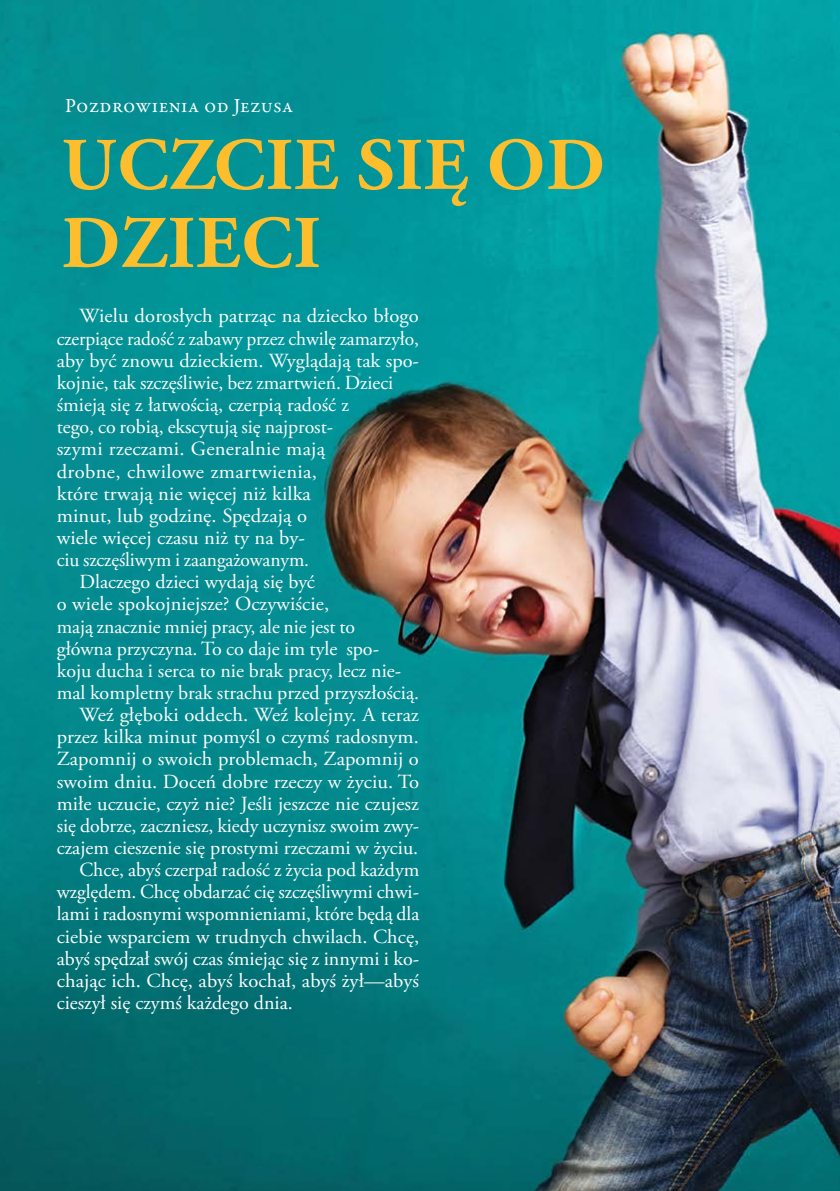
<style>
.page{position:relative;width:840px;height:1191px;background:#fff}
.page>*{position:absolute;margin:0;border:0;box-sizing:border-box;transform-origin:0 0}
.t1{font:700 74px/78px "Adobe Garamond Pro";letter-spacing:.015em;color:#fcbe2c}
.t2{font:20px "Adobe Garamond Pro";color:#fff}
.t3{font:20px "Garamond Premr Pro";letter-spacing:.02em;color:#fff}
</style>
<div class="page">
<img style="left:0;top:0;width:839px;height:1191px">
<p class="t3" style="left:65px;top:94px;width:229px">Pozdrowienia od Jezusa</p>
<h1 class="t1" style="left:61px;top:128px;width:544px">UCZCIE SIĘ OD<br>DZIECI</h1>
<p class="t2" style="left:79px;top:304px;width:341px">Wielu dorosłych patrząc na dziecko błogo</p>
<p class="t2" style="left:57px;top:326px;width:363px">czerpiące radość z zabawy przez chwilę zamarzyło,</p>
<p class="t2" style="left:57px;top:348px;width:364px">aby być znowu dzieckiem. Wyglądają tak spo-</p>
<p class="t2" style="left:57px;top:370px;width:338px">kojnie, tak szczęśliwie, bez zmartwień. Dzieci</p>
<p class="t2" style="left:57px;top:393px;width:294px">śmieją się z łatwością, czerpią radość z</p>
<p class="t2" style="left:57px;top:415px;width:278px">tego, co robią, ekscytują się najprost-</p>
<p class="t2" style="left:57px;top:437px;width:269px">szymi rzeczami. Generalnie mają</p>
<p class="t2" style="left:57px;top:459px;width:261px">drobne, chwilowe zmartwienia,</p>
<p class="t2" style="left:57px;top:481px;width:255px">które trwają nie więcej niż kilka</p>
<p class="t2" style="left:57px;top:503px;width:252px">minut, lub godzinę. Spędzają o</p>
<p class="t2" style="left:57px;top:525px;width:250px">wiele więcej czasu niż ty na by-</p>
<p class="t2" style="left:57px;top:548px;width:254px">ciu szczęśliwym i zaangażowanym.</p>
<p class="t2" style="left:79px;top:570px;width:237px">Dlaczego dzieci wydają się być</p>
<p class="t2" style="left:57px;top:592px;width:274px">o wiele spokojniejsze? Oczywiście,</p>
<p class="t2" style="left:57px;top:614px;width:299px">mają znacznie mniej pracy, ale nie jest to</p>
<p class="t2" style="left:57px;top:636px;width:324px">główna przyczyna. To co daje im tyle spo-</p>
<p class="t2" style="left:57px;top:658px;width:346px">koju ducha i serca to nie brak pracy, lecz nie-</p>
<p class="t2" style="left:57px;top:680px;width:364px">mal kompletny brak strachu przed przyszłością.</p>
<p class="t2" style="left:79px;top:703px;width:341px">Weź głęboki oddech. Weź kolejny. A teraz</p>
<p class="t2" style="left:57px;top:725px;width:363px">przez kilka minut pomyśl o czymś radosnym.</p>
<p class="t2" style="left:57px;top:747px;width:363px">Zapomnij o swoich problemach, Zapomnij o</p>
<p class="t2" style="left:57px;top:769px;width:364px">swoim dniu. Doceń dobre rzeczy w życiu. To</p>
<p class="t2" style="left:57px;top:791px;width:363px">miłe uczucie, czyż nie? Jeśli jeszcze nie czujesz</p>
<p class="t2" style="left:57px;top:813px;width:364px">się dobrze, zaczniesz, kiedy uczynisz swoim zwy-</p>
<p class="t2" style="left:57px;top:835px;width:363px">czajem cieszenie się prostymi rzeczami w życiu.</p>
<p class="t2" style="left:79px;top:858px;width:341px">Chce, abyś czerpał radość z życia pod każdym</p>
<p class="t2" style="left:57px;top:880px;width:364px">względem. Chcę obdarzać cię szczęśliwymi chwi-</p>
<p class="t2" style="left:57px;top:902px;width:364px">lami i radosnymi wspomnieniami, które będą dla</p>
<p class="t2" style="left:57px;top:924px;width:364px">ciebie wsparciem w trudnych chwilach. Chcę,</p>
<p class="t2" style="left:57px;top:946px;width:364px">abyś spędzał swój czas śmiejąc się z innymi i ko-</p>
<p class="t2" style="left:57px;top:968px;width:363px">chając ich. Chcę, abyś kochał, abyś żył—abyś</p>
<p class="t2" style="left:57px;top:990px;width:237px">cieszył się czymś każdego dnia.</p>
</div>
